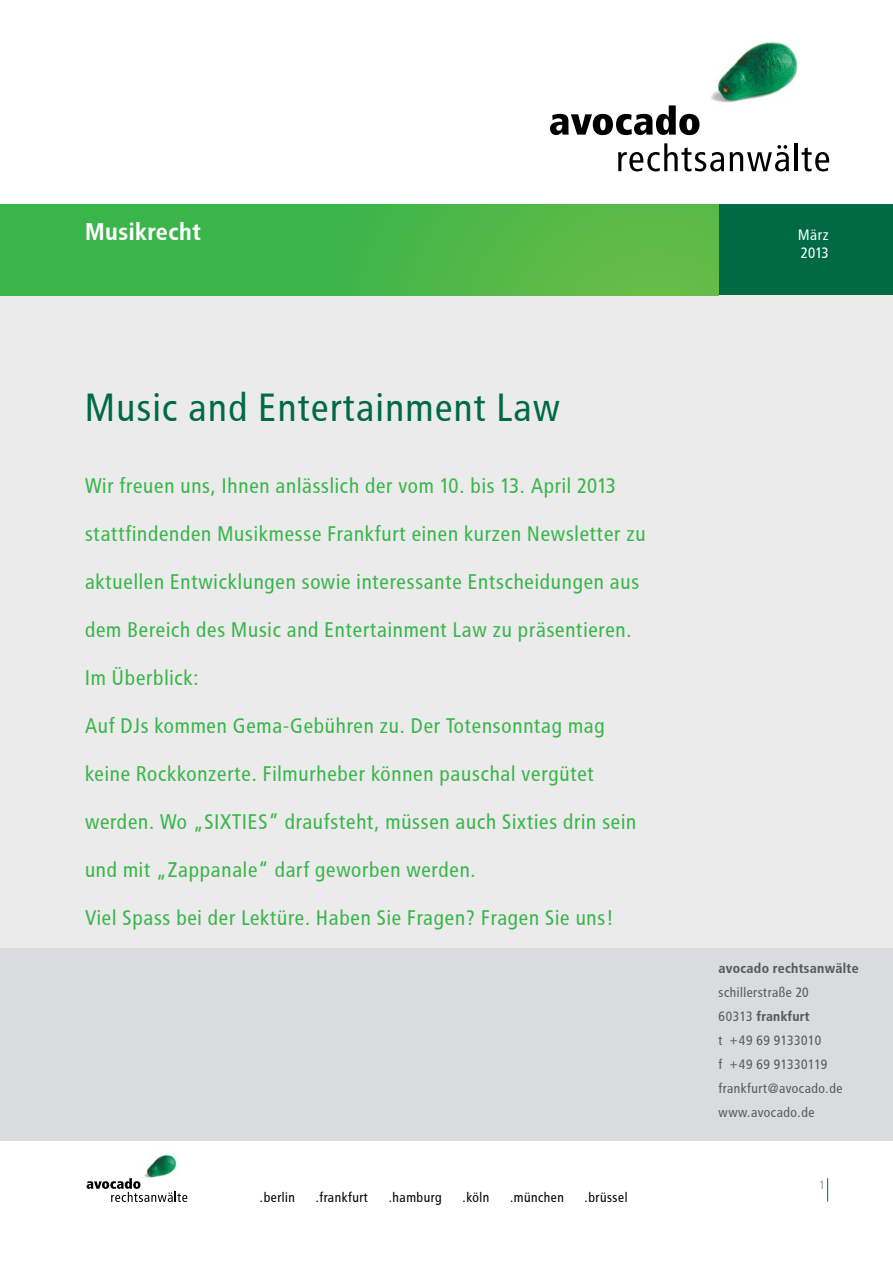
<style>
.page{position:relative;width:893px;height:1263px;background:#fff}
.page>*{position:absolute;margin:0;border:0;box-sizing:border-box;transform-origin:0 0}
.t1{font:39px "Avocado";color:#006a45}
.t2{font:700 24px "Avocado";color:#fff}
.t3{font:21px "Avocado";color:#39b54a}
.t4{font:15px/18px "Avocado";letter-spacing:-.02em;color:#fff}
.t5{font:700 13.8px "Avocado";color:#58595b}
.t6{font:13.5px/24px "Avocado";color:#58595b}
.t7{font:13.5px "Avocado";color:#000}
.t8{font:12px "Avocado";color:#97999c}
.s1{font-weight:700}
</style>
<div class="page">
<img style="left:711px;top:42px;width:87px;height:61px">
<svg style="left:550px;top:105px;width:149px;height:30px"></svg>
<svg style="left:618px;top:143px;width:106px;height:28px"></svg>
<svg style="left:730px;top:145px;width:59px;height:26px"></svg>
<hr style="left:795px;top:143px;width:3px;height:28px;background:#000">
<svg style="left:802px;top:147px;width:27px;height:24px"></svg>
<div style="left:719px;top:204px;width:174px;height:92px;background:#006a45"></div>
<div style="left:0;top:296px;width:893px;height:845px;background:#ebebec"></div>
<img style="left:144px;top:1154px;width:33px;height:24px">
<svg style="left:87px;top:1178px;width:100px;height:24px"></svg>
<svg style="left:827px;top:1178px;width:1px;height:23px"></svg>
<div style="left:0;top:204px;width:719px;height:92px;background:linear-gradient(to right,#2eb34b,#61bb46)"></div>
<div style="left:0;top:949px;width:893px;height:192px;background:#dadbdc"></div>
<p class="t2" style="left:85px;top:218px;width:118px">Musikrecht</p>
<h1 class="t1" style="left:85px;top:384px;width:478px">Music and Entertainment Law</h1>
<p class="t3" style="left:85px;top:473px;width:533px">Wir freuen uns, Ihnen anlässlich der vom 10. bis 13. April 2013</p>
<p class="t3" style="left:85px;top:521px;width:563px">stattfindenden Musikmesse Frankfurt einen kurzen Newsletter zu</p>
<p class="t3" style="left:85px;top:569px;width:556px">aktuellen Entwicklungen sowie interessante Entscheidungen aus</p>
<p class="t3" style="left:85px;top:617px;width:549px">dem Bereich des Music and Entertainment Law zu präsentieren.</p>
<p class="t3" style="left:85px;top:665px;width:116px">Im Überblick:</p>
<p class="t3" style="left:85px;top:713px;width:522px">Auf DJs kommen Gema-Gebühren zu. Der Totensonntag mag</p>
<p class="t3" style="left:85px;top:761px;width:511px">keine Rockkonzerte. Filmurheber können pauschal vergütet</p>
<p class="t3" style="left:85px;top:809px;width:553px">werden. Wo „SIXTIES“ draufsteht, müssen auch Sixties drin sein</p>
<p class="t3" style="left:85px;top:857px;width:393px">und mit „Zappanale“ darf geworben werden.</p>
<p class="t3" style="left:85px;top:905px;width:531px">Viel Spass bei der Lektüre. Haben Sie Fragen? Fragen Sie uns!</p>
<p class="t7" style="left:260px;top:1189px;width:37px">.berlin</p>
<p class="t7" style="left:316px;top:1189px;width:54px">.frankfurt</p>
<p class="t7" style="left:389px;top:1189px;width:55px">.hamburg</p>
<p class="t7" style="left:463px;top:1189px;width:29px">.köln</p>
<p class="t7" style="left:510px;top:1189px;width:56px">.münchen</p>
<p class="t7" style="left:585px;top:1189px;width:45px">.brüssel</p>
<p class="t4" style="left:798px;top:226px;width:33px">März<br>2013</p>
<p class="t5" style="left:719px;top:960px;width:142px">avocado rechtsanwälte</p>
<p class="t6" style="left:719px;top:980px;width:126px">schillerstraße 20<br>60313 <span class="s1">frankfurt<br></span>t +49 69 9133010<br>f +49 69 91330119 frankfurt@avocado.de www.avocado.de</p>
<p class="t8" style="left:819px;top:1178px;width:8px">1</p>
</div>
